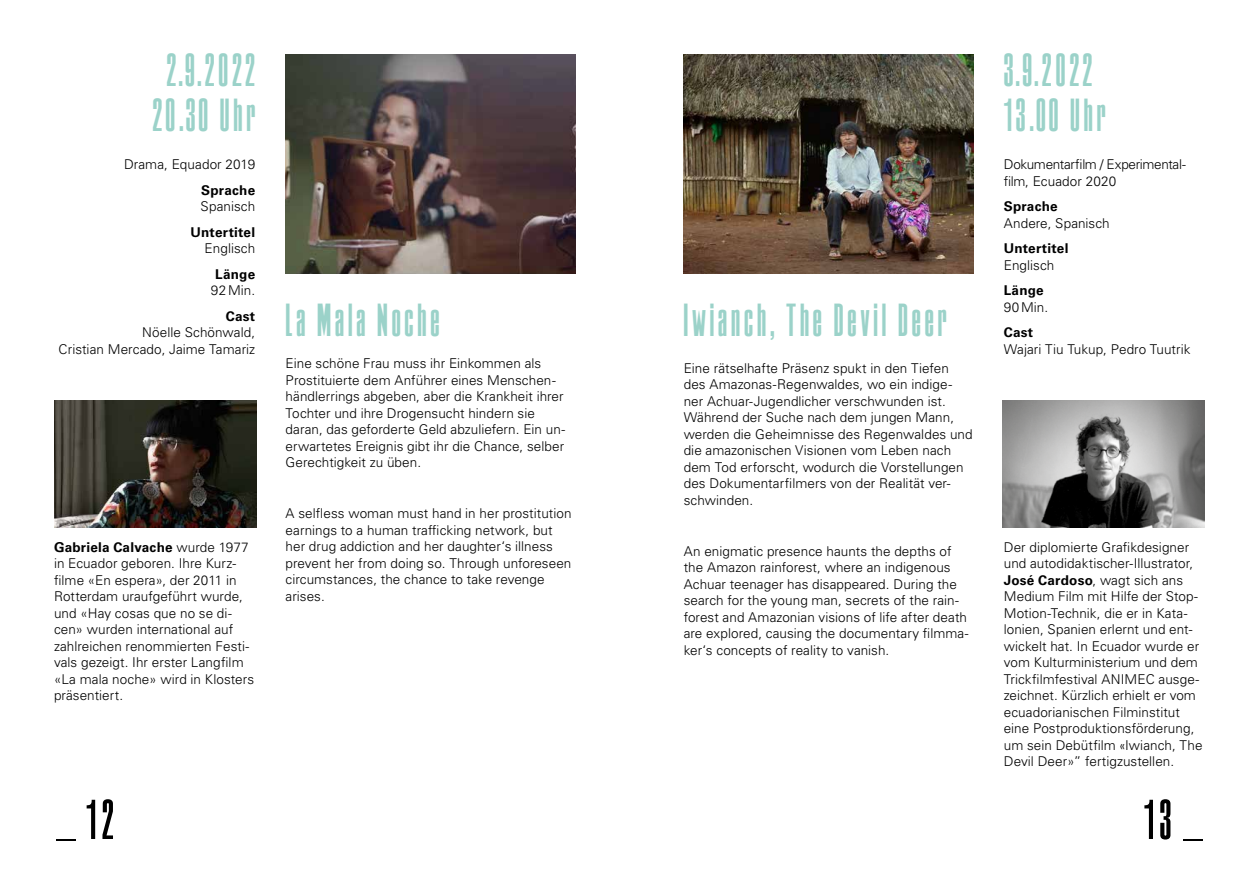
<style>
.page{position:relative;width:1259px;height:893px;background:#fff}
.page>*{position:absolute;margin:0;border:0;box-sizing:border-box;transform-origin:0 0}
.t1{font:800 54.45px "ES Nein";color:#000}
.t2{font:800 45px/45px "ES Nein";letter-spacing:.085em;color:#9bd2c9;text-align:center}
.t3{font:300 13.5px/16.5px "Univers LT Pro 45";letter-spacing:.005em;color:#000}
.t4{font:700 13.5px "Univers LT Pro 65";letter-spacing:.015em;color:#000}
.t5{font:300 13.5px/16.5px "Univers LT Pro 45";letter-spacing:-.02em;color:#000}
.s1{font-family:"Univers LT Pro 45";font-weight:300}
.s2{font-family:"Univers LT Pro 65";font-weight:700}
.s3{font-family:"Univers LT Pro";font-stretch:condensed}
</style>
<div class="page">
<img style="left:286px;top:54px;width:289px;height:220px">
<img style="left:683px;top:54px;width:290px;height:220px">
<img style="left:1002px;top:400px;width:203px;height:128px">
<img style="left:54px;top:400px;width:202px;height:128px">
<h2 class="t2" style="left:152px;top:48px;width:104px">2.9.2022<br>20.30 Uhr</h2>
<p class="t3" style="left:124px;top:156px;width:133px">Drama, Equador 2019</p>
<p class="t4" style="left:201px;top:180px;width:55px">Sprache</p>
<p class="t3" style="left:201px;top:198px;width:56px">Spanisch</p>
<p class="t4" style="left:190px;top:222px;width:66px">Untertitel</p>
<p class="t3" style="left:205px;top:240px;width:52px">Englisch</p>
<p class="t4" style="left:215px;top:264px;width:41px">Länge</p>
<p class="t3" style="left:211px;top:282px;width:46px">92Min.</p>
<p class="t4" style="left:226px;top:306px;width:31px">Cast</p>
<p class="t3" style="left:59px;top:324px;width:198px;text-align:right">Nöelle Schönwald,<br>Cristian Mercado, Jaime Tamariz</p>
<p class="t4" style="left:54px;top:538px;width:196px">Gabriela Calvache <span class="s1">wurde 1977</span></p>
<p class="t3" style="left:54px;top:555px;width:202px">in Ecuador geboren. Ihre Kurz&shy;filme «En espera», der 2011 in<br>Rotterdam uraufgeführt wurde, und «Hay cosas que no se di&shy;cen» wurden international auf zahlreichen renommierten Festi&shy;vals gezeigt. Ihr erster Langfilm «La mala noche» wird in Klosters präsentiert.</p>
<h2 class="t2" style="left:286px;top:298px;width:155px">La Mala Noche</h2>
<p class="t3" style="left:286px;top:355px;width:281px">Eine schöne Frau muss ihr Einkommen als Prostituierte dem Anführer eines Menschen&shy;händlerrings abgeben, aber die Krankheit ihrer Tochter und ihre Drogensucht hindern sie daran, das geforderte Geld abzuliefern. Ein un&shy;erwartetes Ereignis gibt ihr die Chance, selber Gerechtigkeit zu üben.</p>
<p class="t3" style="left:286px;top:505px;width:287px">A selfless woman must hand in her prostitution earnings to a human trafficking network, but her drug addiction and her daughter‘s illness prevent her from doing so. Through unforeseen circumstances, the chance to take revenge arises.</p>
<h2 class="t2" style="left:683px;top:298px;width:264px">Iwianch, The Devil Deer</h2>
<p class="t3" style="left:684px;top:359px;width:290px">Eine rätselhafte Präsenz spukt in den Tiefen des Amazonas-Regenwaldes, wo ein indige&shy;ner Achuar-Jugendlicher verschwunden ist.<br>Während der Suche nach dem jungen Mann, werden die Geheimnisse des Regenwaldes und die amazonischen Visionen vom Leben nach dem Tod erforscht, wodurch die Vorstellungen des Dokumentarfilmers von der Realität ver&shy;schwinden.</p>
<p class="t3" style="left:684px;top:542px;width:286px">An enigmatic presence haunts the depths of the Amazon rainforest, where an indigenous Achuar teenager has disappeared. During the search for the young man, secrets of the rain&shy;forest and Amazonian visions of life after death are explored, causing the documentary filmma&shy;ker‘s concepts of reality to vanish.</p>
<h2 class="t2" style="left:1003px;top:48px;width:103px;text-align:left">3.9.2022<br>13.00 Uhr</h2>
<p class="t5" style="left:1003px;top:156px;width:184px">Dokumentarfilm / Experimental&shy;film, Ecuador 2020</p>
<p class="t4" style="left:1003px;top:197px;width:55px">Sprache</p>
<p class="t3" style="left:1003px;top:214px;width:107px">Andere, Spanisch</p>
<p class="t4" style="left:1003px;top:239px;width:66px">Untertitel</p>
<p class="t3" style="left:1003px;top:256px;width:52px">Englisch</p>
<p class="t4" style="left:1003px;top:281px;width:41px">Länge</p>
<p class="t3" style="left:1003px;top:298px;width:46px">90Min.</p>
<p class="t4" style="left:1003px;top:323px;width:31px">Cast</p>
<p class="t3" style="left:1003px;top:340px;width:188px">Wajari Tiu Tukup, Pedro Tuutrik</p>
<p class="t3" style="left:1003px;top:539px;width:200px">Der diplomierte Grafikdesigner und autodidaktischer-Illustrator,<br><span class="s2">José Cardoso</span>, wagt sich ans<br>Medium Film mit Hilfe der Stop-<br>Motion-Technik, die er in Kata&shy;lonien, Spanien erlernt und ent&shy;wickelt hat. In Ecuador wurde er vom Kulturministerium und dem<br>Trickfilmfestival ANIMEC ausge&shy;zeichnet. Kürzlich erhielt er vom ecuadorianischen Filminstitut eine Postproduktionsförderung, um sein Debütfilm <span class="s3">«</span>Iwianch, The<br>Devil Deer»” fertigzustellen.</p>
<h1 class="t1" style="left:54px;top:791px;width:61px">_12</h1>
<h1 class="t1" style="left:1144px;top:791px;width:63px">13_</h1>
</div>
